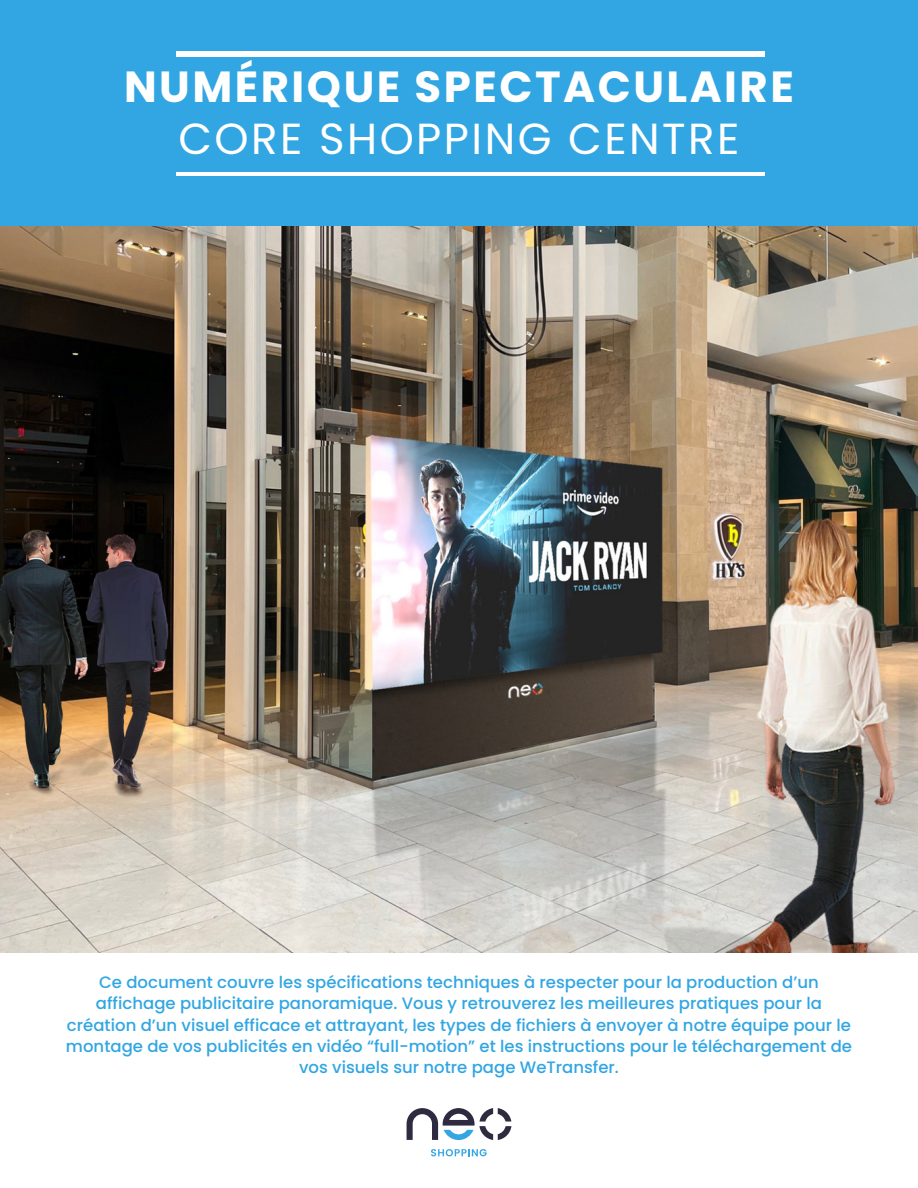
<style>
.page{position:relative;width:918px;height:1188px;background:#fff}
.page>*{position:absolute;margin:0;border:0;box-sizing:border-box;transform-origin:0 0}
.t1{font:700 43.5px "Poppins";letter-spacing:.055em;color:#fff}
.t2{font:43.5px "Poppins";letter-spacing:.055em;color:#fff}
.t3{font:500 16.5px/21.3px "Poppins";color:#31a6e2;text-align:center}
</style>
<div class="page">
<div style="left:0;top:0;width:918px;height:231px;background:#31a6e2"></div>
<div style="left:176px;top:51px;width:588px;height:5px;background:#fff"></div>
<hr style="left:176px;top:173px;width:588px;height:3px;background:#fff">
<svg style="left:407px;top:1108px;width:104px;height:32px"></svg>
<svg style="left:431px;top:1149px;width:56px;height:7px"></svg>
<img style="left:0;top:226px;width:918px;height:727px">
<p class="t1" style="left:124px;top:57px;width:671px">NUMÉRIQUE SPECTACULAIRE</p>
<p class="t2" style="left:179px;top:109px;width:562px">CORE SHOPPING CENTRE</p>
<p class="t3" style="left:66px;top:971px;width:788px">Ce document couvre les spécifications techniques à respecter pour la production d’un affichage publicitaire panoramique. Vous y retrouverez les meilleures pratiques pour la création d’un visuel efficace et attrayant, les types de fichiers à envoyer à notre équipe pour le montage de vos publicités en vidéo “full-motion” et les instructions pour le téléchargement de vos visuels sur notre page WeTransfer.</p>
</div>
